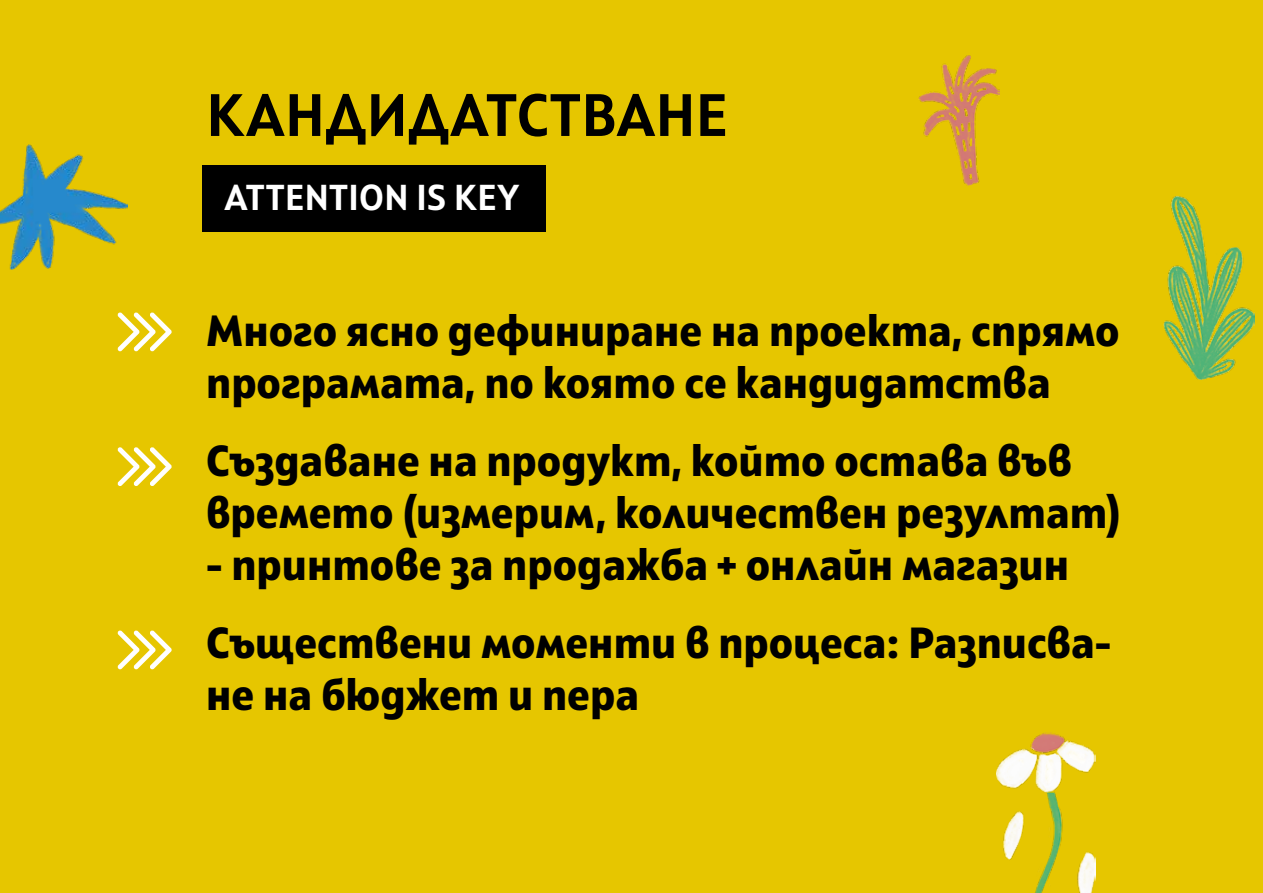
<style>
.page{position:relative;width:1263px;height:893px;background:#e6c600}
.page>*{position:absolute;margin:0;border:0;box-sizing:border-box;transform-origin:0 0}
.t1{font:700 59.7px "Squad";letter-spacing:.01em;color:#000}
.t2{font:800 43.5px/52.2px "Squad";color:#000}
.t3{font:700 36px "Squad";letter-spacing:.01em;color:#fff}
</style>
<div class="page">
<div style="left:202px;top:165px;width:344px;height:67px;background:#000"></div>
<svg style="left:117px;top:312px;width:55px;height:39px"></svg>
<svg style="left:117px;top:447px;width:55px;height:39px"></svg>
<svg style="left:117px;top:630px;width:55px;height:39px"></svg>
<img style="left:996px;top:733px;width:99px;height:160px">
<img style="left:918px;top:54px;width:82px;height:132px">
<img style="left:1163px;top:180px;width:91px;height:199px">
<img style="left:0;top:144px;width:127px;height:126px">
<h1 class="t1" style="left:206px;top:77px;width:523px">КАНДИДАТСТВАНЕ</h1>
<p class="t3" style="left:224px;top:175px;width:297px">ATTENTION IS KEY</p>
<p class="t2" style="left:206px;top:304px;width:915px">Много ясно дефиниране на проекта, спрямо програмата, по която се кандидатства</p>
<p class="t2" style="left:206px;top:434px;width:916px">Създаване на продукт, който остава във времето (измерим, количествен резултат)</p>
<p class="t2" style="left:206px;top:526px;width:907px;line-height:77.7px">- принтове за продажба + онлайн магазин<br>Съществени моменти в процеса: Разписва-</p>
<p class="t2" style="left:206px;top:669px;width:434px">не на бюджет и пера</p>
</div>
